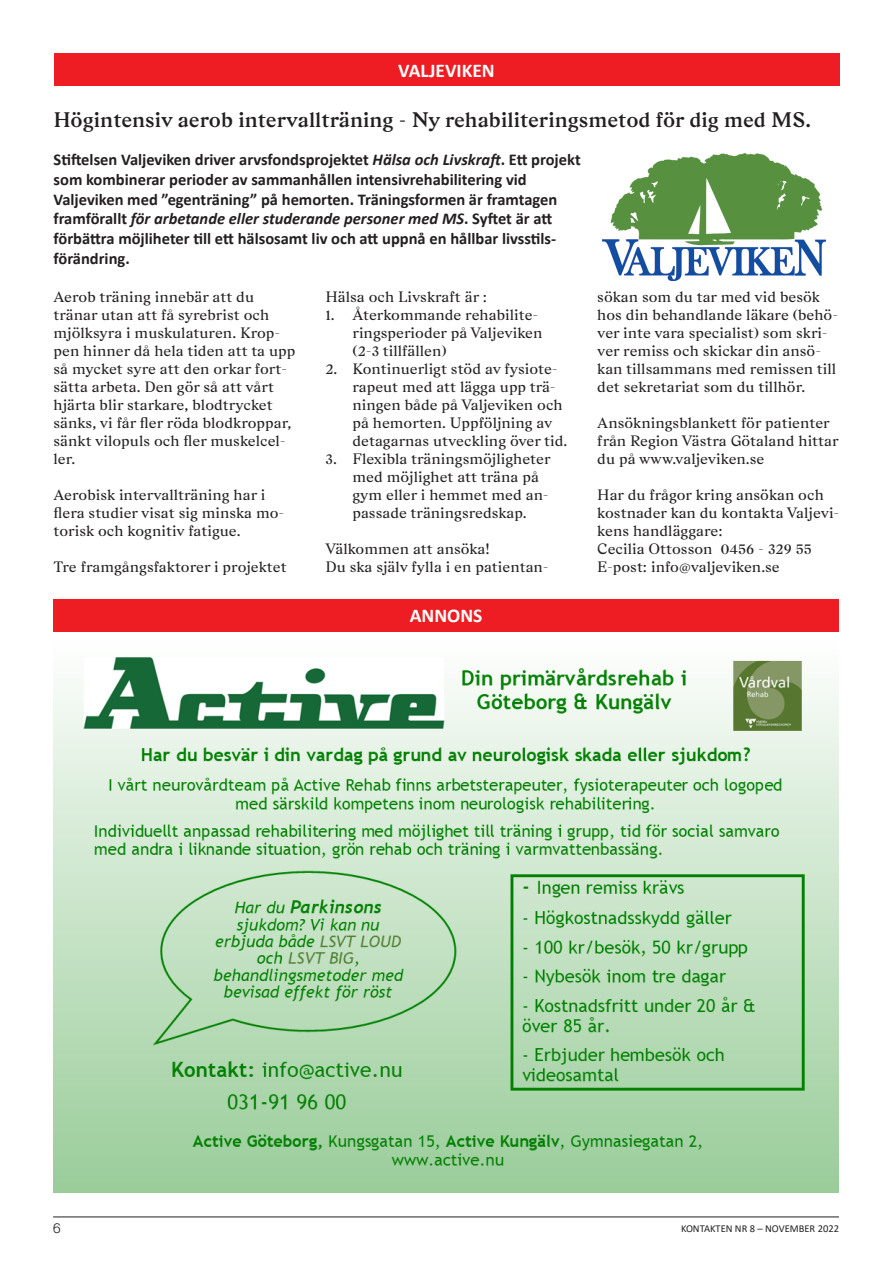
<style>
.page{position:relative;width:893px;height:1263px;background:#fff}
.page>*{position:absolute;margin:0;border:0;box-sizing:border-box;transform-origin:0 0}
.List_Paragraph{font:600 21px "Gza";color:#231f20}
.t1{font:700 19.5px "Calibri";color:#fff}
.List_Paragraph-2{font:700 16.5px/19.8px "Calibri";color:#231f20}
.List_Paragraph-3{font:15px/18px "Gza";color:#231f20}
.t2{font:300 13.5px "Akzidenz Grotesk";color:#231f20}
.t3{font:10.5px "Calibri";color:#231f20}
.s1{font-style:italic}
</style>
<div class="page">
<hr style="left:53px;top:1217px;width:786px;height:1px;background:#231f20">
<div style="left:53px;top:599px;width:786px;height:32px;background:#ee1d23"></div>
<img style="left:54px;top:657px;width:785px;height:535px">
<div style="left:54px;top:54px;width:785px;height:32px;background:#ee1d23"></div>
<img style="left:603px;top:154px;width:223px;height:126px">
<p class="t1" style="left:398px;top:57px;width:98px">VALJEVIKEN</p>
<p class="List_Paragraph" style="left:54px;top:106px;width:759px">Högintensiv aerob intervallträning - Ny rehabiliteringsmetod för dig med MS.</p>
<p class="List_Paragraph-2" style="left:54px;top:149px;width:529px">Stiftelsen Valjeviken driver arvsfondsprojektet <span class="s1">Hälsa och Livskraft</span>. Ett projekt som kombinerar perioder av sammanhållen intensivrehabilitering vid Valjeviken med ”egenträning” på hemorten. Träningsformen är framtagen framförallt <span class="s1">för arbetande eller studerande personer med MS</span>. Syftet är att förbättra möjliheter till ett hälsosamt liv och att uppnå en hållbar livsstils&shy;förändring.</p>
<p class="List_Paragraph-3" style="left:54px;top:288px;width:243px">Aerob träning innebär att du tränar utan att få syrebrist och mjölksyra i muskulaturen. Krop&shy;pen hinner då hela tiden att ta upp så mycket syre att den orkar fort&shy;sätta arbeta. Den gör så att vårt hjärta blir starkare, blodtrycket sänks, vi får fler röda blodkroppar, sänkt vilopuls och fler muskelcel&shy;ler.</p>
<p class="List_Paragraph-3" style="left:54px;top:486px;width:232px">Aerobisk intervallträning har i flera studier visat sig minska mo&shy;torisk och kognitiv fatigue.</p>
<p class="List_Paragraph-3" style="left:54px;top:558px;width:235px">Tre framgångsfaktorer i projektet</p>
<p class="List_Paragraph-3" style="left:325px;top:288px;width:163px">Hälsa och Livskraft är :</p>
<p class="List_Paragraph-3" style="left:352px;top:306px;width:192px;text-indent:-27px">1. Återkommande rehabilite&shy;ringsperioder på Valjeviken (2-3 tillfällen)</p>
<p class="List_Paragraph-3" style="left:352px;top:360px;width:217px;text-indent:-27px">2. Kontinuerligt stöd av fysiote&shy;rapeut med att lägga upp trä&shy;ningen både på Valjeviken och på hemorten. Uppföljning av detagarnas utveckling över tid.</p>
<p class="List_Paragraph-3" style="left:352px;top:450px;width:200px;text-indent:-27px">3. Flexibla träningsmöjligheter med möjlighet att träna på gym eller i hemmet med an&shy;passade träningsredskap.</p>
<p class="List_Paragraph-3" style="left:325px;top:540px;width:223px">Välkommen att ansöka!<br>Du ska själv fylla i en patientan-</p>
<p class="List_Paragraph-3" style="left:597px;top:288px;width:242px">sökan som du tar med vid besök hos din behandlande läkare (behö&shy;ver inte vara specialist) som skri&shy;ver remiss och skickar din ansö&shy;kan tillsammans med remissen till det sekretariat som du tillhör.</p>
<p class="List_Paragraph-3" style="left:597px;top:414px;width:243px">Ansökningsblankett för patienter från Region Västra Götaland hittar du på www.valjeviken.se</p>
<p class="List_Paragraph-3" style="left:597px;top:486px;width:243px">Har du frågor kring ansökan och kostnader kan du kontakta Valjevi&shy;kens handläggare:</p>
<p class="List_Paragraph-3" style="left:597px;top:540px;width:216px">Cecilia Ottosson 0456 - 329 55</p>
<p class="List_Paragraph-3" style="left:597px;top:558px;width:184px">E-post: info@valjeviken.se</p>
<p class="t1" style="left:410px;top:602px;width:74px">ANNONS</p>
<p class="t2" style="left:53px;top:1220px;width:9px">6</p>
<p class="t3" style="left:681px;top:1221px;width:159px">KONTAKTEN NR 8 – NOVEMBER 2022</p>
</div>
